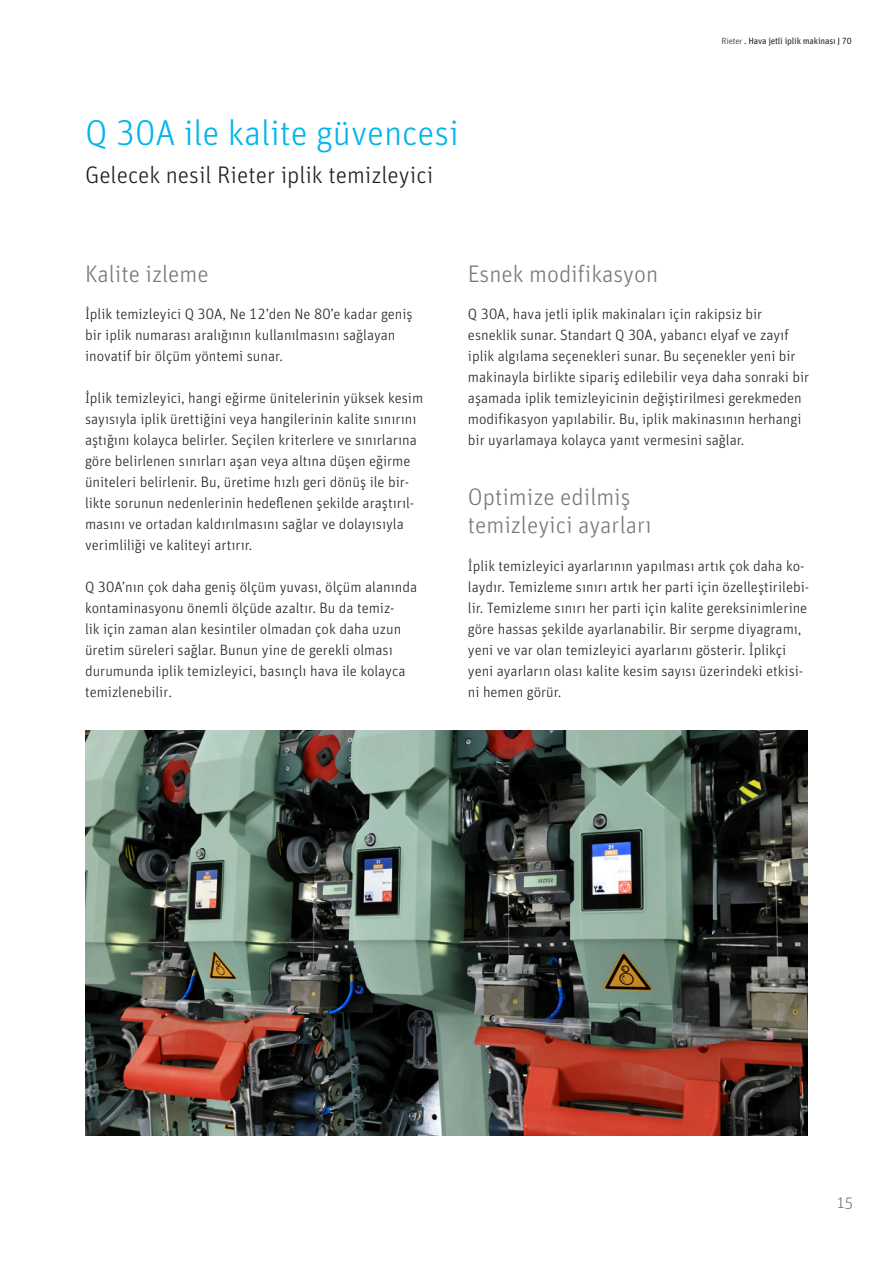
<style>
.page{position:relative;width:893px;height:1263px;background:#fff}
.page>*{position:absolute;margin:0;border:0;box-sizing:border-box;transform-origin:0 0}
.t1{font:300 36px "Unit Pro";color:#02b5eb}
.t2{font:300 24px "Unit Pro";color:#76787b}
.t3{font:300 24px "Unit Pro";color:#231f20}
.t4{font:24px "Hanyi Xi Deng Xian";color:#76787b}
.t5{font:300 16.5px "Unit Pro";color:#76787b}
.t6{font:300 15px/21px "Unit Pro";color:#231f20}
.t7{font:15px "Hanyi Xi Deng Xian";color:#231f20}
.t8{font:9px "Unit Pro";letter-spacing:-.02em;color:#231f20}
.s1{font-weight:300}
</style>
<div class="page">
<img style="left:85px;top:730px;width:723px;height:405px">
<h1 class="t1" style="left:85px;top:108px;width:375px">Q 30A ile kalite güvencesi</h1>
<h2 class="t3" style="left:85px;top:158px;width:350px">Gelecek nesil Rieter iplik temizleyici</h2>
<p class="t8" style="left:721px;top:34px;width:132px"><span class="s1">Rieter</span> . Hava jetli iplik makinası J 70</p>
<h2 class="t2" style="left:85px;top:257px;width:125px">Kalite izleme</h2>
<p class="t6" style="left:85px;top:303px;width:329px">İplik temizleyici Q 30A, Ne 12’den Ne 80’e kadar geniş bir iplik numarası aralığının kullanılmasını sağlayan inovatif bir ölçüm yöntemi sunar.</p>
<p class="t6" style="left:85px;top:387px;width:340px">İplik temizleyici, hangi eğirme ünitelerinin yüksek kesim sayısıyla iplik ürettiğini veya hangilerinin kalite sınırını aştığını kolayca belirler. Seçilen kriterlere ve sınırlarına göre belirlenen sınırları aşan veya altına düşen eğirme üniteleri belirlenir. Bu, üretime hızlı geri dönüş ile bir&shy;likte sorunun nedenlerinin hedeflenen şekilde araştırıl&shy;masını ve ortadan kaldırılmasını sağlar ve dolayısıyla verimliliği ve kaliteyi artırır.</p>
<p class="t6" style="left:85px;top:576px;width:334px">Q 30A’nın çok daha geniş ölçüm yuvası, ölçüm alanında kontaminasyonu önemli ölçüde azaltır. Bu da temiz-<br>lik için zaman alan kesintiler olmadan çok daha uzun üretim süreleri sağlar. Bunun yine de gerekli olması durumunda iplik temizleyici, basınçlı hava ile kolayca</p>
<p class="t7" style="left:85px;top:683px;width:88px">temizlenebilir.</p>
<h2 class="t2" style="left:468px;top:257px;width:192px">Esnek modifikasyon</h2>
<p class="t6" style="left:468px;top:303px;width:343px">Q 30A, hava jetli iplik makinaları için rakipsiz bir esneklik sunar. Standart Q 30A, yabancı elyaf ve zayıf iplik algılama seçenekleri sunar. Bu seçenekler yeni bir makinayla birlikte sipariş edilebilir veya daha sonraki bir aşamada iplik temizleyicinin değiştirilmesi gerekmeden modifikasyon yapılabilir. Bu, iplik makinasının herhangi bir uyarlamaya kolayca yanıt vermesini sağlar.</p>
<h2 class="t2" style="left:468px;top:480px;width:164px">Optimize edilmiş</h2>
<h2 class="t4" style="left:468px;top:511px;width:185px">temizleyici ayarları</h2>
<p class="t6" style="left:468px;top:555px;width:343px">İplik temizleyici ayarlarının yapılması artık çok daha ko&shy;laydır. Temizleme sınırı artık her parti için özelleştirilebi&shy;lir. Temizleme sınırı her parti için kalite gereksinimlerine göre hassas şekilde ayarlanabilir. Bir serpme diyagramı, yeni ve var olan temizleyici ayarlarını gösterir. İplikçi yeni ayarların olası kalite kesim sayısı üzerindeki etkisi&shy;ni hemen görür.</p>
<p class="t5" style="left:838px;top:1191px;width:17px">15</p>
</div>
